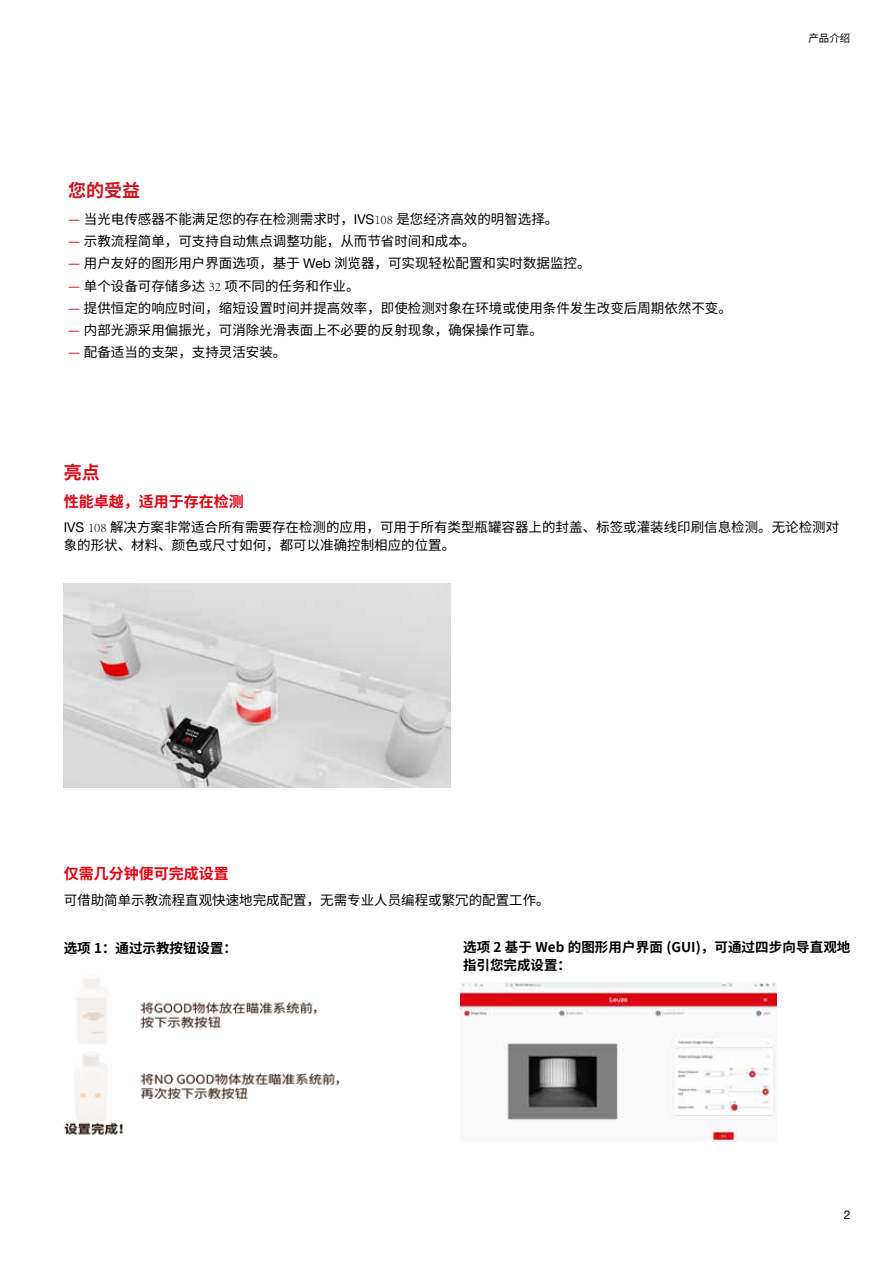
<style>
.page{position:relative;width:893px;height:1263px;background:#fff}
.page>*{position:absolute;margin:0;border:0;box-sizing:border-box;transform-origin:0 0}
.t1{font:700 18px "Source Han Sans CN";color:#d0121b}
.t2{font:700 18px "Source Han Sans CN";color:#e60012}
.t3{font:700 15px "Source Han Sans CN";color:#e60012}
.t4{font:13.5px/18px "Source Han Sans CN";color:#000}
.t5{font:700 13.5px/18px "Source Han Sans CN";color:#000}
.t6{font:12px "Helvetica Neue LTW1 G";color:#000}
.t7{font:10.5px "Source Han Sans CN";color:#000}
.s1{color:#e60012}
.s2{font-family:"Helvetica Neue LTW1 G"}
.s3{font-family:"Adobe Song Std";font-weight:300}
</style>
<div class="page">
<img style="left:64px;top:584px;width:387px;height:204px">
<img style="left:63px;top:978px;width:277px;height:157px">
<img style="left:460px;top:982px;width:317px;height:160px">
<h1 class="t1" style="left:68px;top:180px;width:73px">您的受益</h1>
<p class="t4" style="left:68px;top:210px;width:492px"><span class="s1">—</span> 当光电传感器不能满足您的存在检测需求时，<span class="s2">IVS</span><span class="s3">108</span> 是您经济高效的明智选择。</p>
<p class="t4" style="left:68px;top:232px;width:409px"><span class="s1">—</span> 示教流程简单，可支持自动焦点调整功能，从而节省时间和成本。</p>
<p class="t4" style="left:68px;top:255px;width:524px"><span class="s1">—</span> 用户友好的图形用户界面选项，基于 <span class="s2">Web</span> 浏览器，可实现轻松配置和实时数据监控。</p>
<p class="t4" style="left:68px;top:277px;width:293px"><span class="s1">—</span> 单个设备可存储多达 <span class="s3">32</span> 项不同的任务和作业。</p>
<p class="t4" style="left:68px;top:299px;width:665px"><span class="s1">—</span> 提供恒定的响应时间，缩短设置时间并提高效率，即使检测对象在环境或使用条件发生改变后周期依然不变。</p>
<p class="t4" style="left:68px;top:321px;width:476px"><span class="s1">—</span> 内部光源采用偏振光，可消除光滑表面上不必要的反射现象，确保操作可靠。</p>
<p class="t4" style="left:68px;top:344px;width:220px"><span class="s1">—</span> 配备适当的支架，支持灵活安装。</p>
<h1 class="t2" style="left:64px;top:462px;width:37px">亮点</h1>
<p class="t7" style="left:808px;top:32px;width:43px">产品介绍</p>
<p class="t3" style="left:64px;top:493px;width:181px">性能卓越，适用于存在检测</p>
<p class="t4" style="left:64px;top:519px;width:777px"><span class="s2">IVS</span> <span class="s3">108</span> 解决方案非常适合所有需要存在检测的应用，可用于所有类型瓶罐容器上的封盖、标签或灌装线印刷信息检测。无论检测对象的形状、材料、颜色或尺寸如何，都可以准确控制相应的位置。</p>
<p class="t3" style="left:64px;top:865px;width:166px">仅需几分钟便可完成设置</p>
<p class="t4" style="left:64px;top:891px;width:488px">可借助简单示教流程直观快速地完成配置，无需专业人员编程或繁冗的配置工作。</p>
<p class="t5" style="left:64px;top:940px;width:175px">选项 1：通过示教按钮设置：</p>
<p class="t5" style="left:463px;top:939px;width:389px">选项 2 基于 Web 的图形用户界面 (GUI)，可通过四步向导直观地指引您完成设置：</p>
<p class="t6" style="left:844px;top:1207px;width:8px">2</p>
</div>
